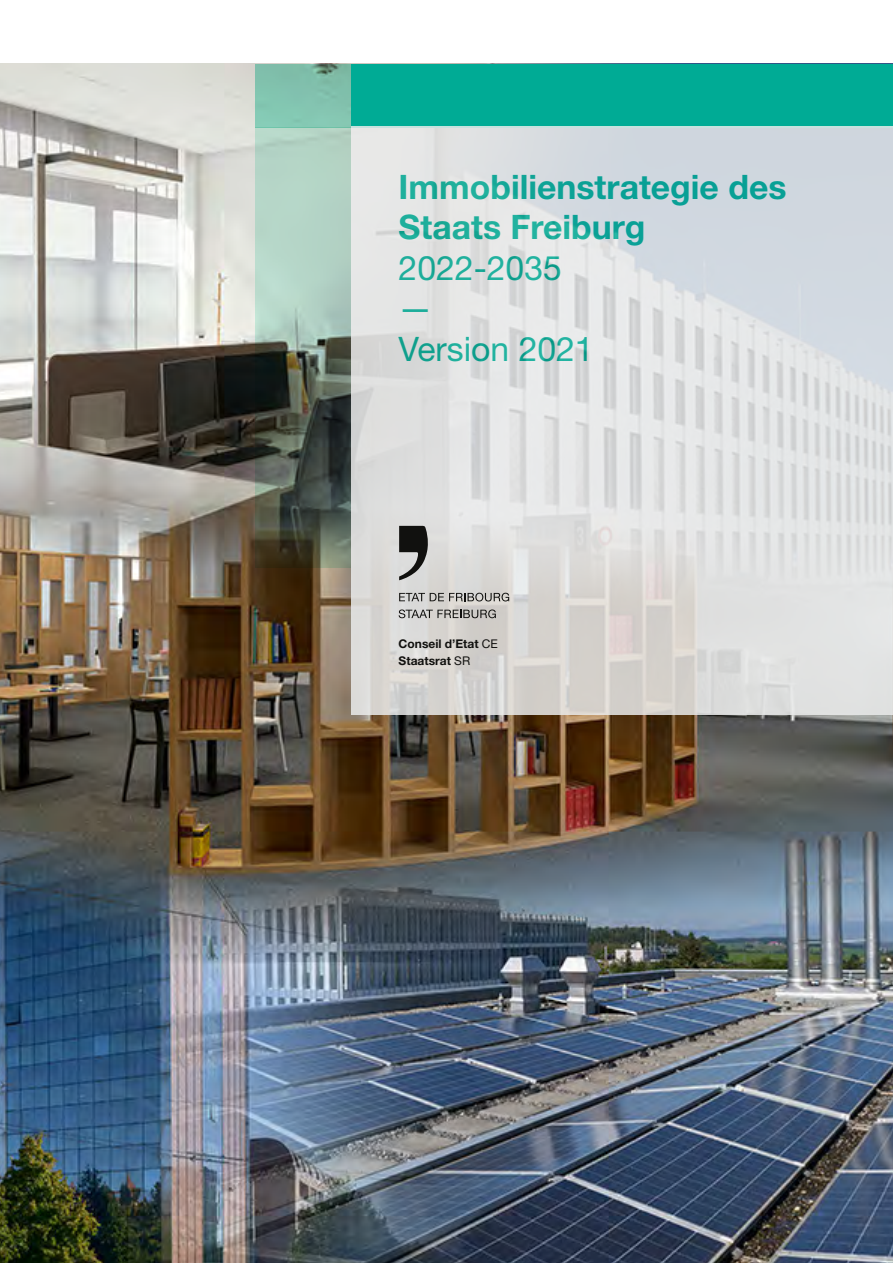
<style>
.page{position:relative;width:893px;height:1263px;background:#fff}
.page>*{position:absolute;margin:0;border:0;box-sizing:border-box;transform-origin:0 0}
.t1{font:700 33.75px/40.5px "Helvetica Neue LT Pro";color:#00ab95}
.t2{font:33.75px/40.5px "Helvetica Neue LT Pro";color:#00ab95}
.t3{font:700 12px/16.5px "Helvetica Neue LT Pro";color:#11110f}
.s1{font-weight:400}
</style>
<div class="page">
<img style="left:0;top:64px;width:893px;height:1199px">
<div style="left:351px;top:64px;width:542px;height:64px;background:#00ab95"></div>
<div style="left:255px;top:64px;width:96px;height:64px;background:#82c2af"></div>
<svg style="left:255px;top:128px;width:96px;height:440px;background:#7a8d81"></svg>
<svg style="left:351px;top:127px;width:542px;height:588px;background:#dcddde"></svg>
<svg style="left:399px;top:526px;width:30px;height:54px;background:#656563"></svg>
<svg style="left:399px;top:593px;width:110px;height:8px"></svg>
<svg style="left:399px;top:609px;width:97px;height:9px"></svg>
<p class="t1" style="left:399px;top:165px;width:389px">Immobilienstrategie des<br>Staats Freiburg</p>
<p class="t2" style="left:399px;top:247px;width:197px">2022-2035 —<br>Version 2021</p>
<p class="t3" style="left:399px;top:635px;width:101px">Conseil d’Etat <span class="s1">CE<br></span>Staatsrat <span class="s1">SR</span></p>
</div>
